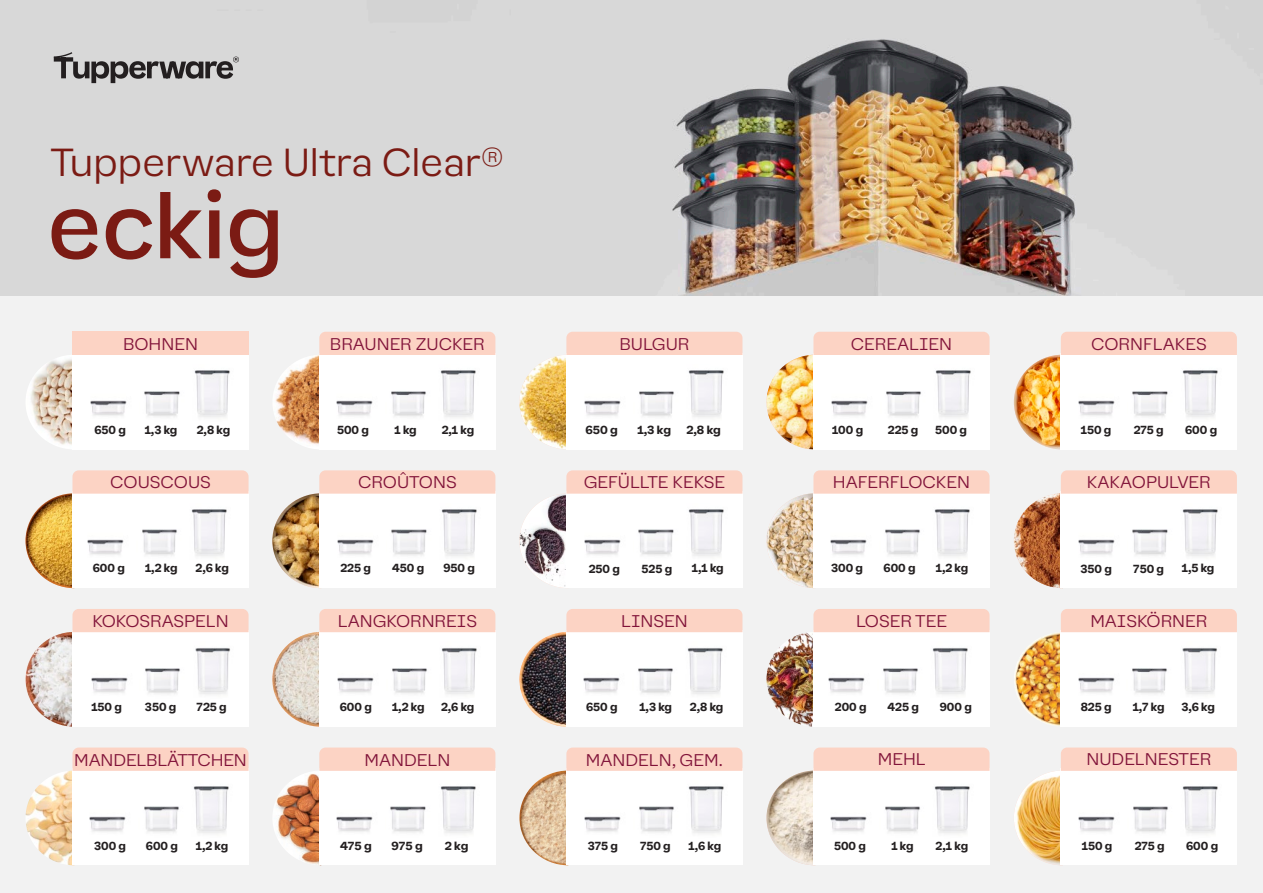
<style>
.page{position:relative;width:1263px;height:893px;background:#fff}
.page>*{position:absolute;margin:0;border:0;box-sizing:border-box;transform-origin:0 0}
.t1{font:85.5px "Earl Sans";color:#7b1b14}
.t2{font:300 36px "Earl Sans";color:#7b1b14}
.t3{font:300 15.6px "Earl Sans";color:#811339}
.t4{font:700 10.8px "Earl Sans";color:#231f20}
</style>
<div class="page">
<img style="left:0;top:0;width:1263px;height:297px">
<div style="left:0;top:297px;width:1263px;height:596px;background:#f2f2f2"></div>
<img style="left:26px;top:770px;width:46px;height:95px">
<div style="left:72px;top:768px;width:177px;height:97px;background:#fff"></div>
<svg style="left:72px;top:747px;width:177px;height:24px;background:#fbd4c5"></svg>
<img style="left:193px;top:786px;width:36px;height:48px">
<img style="left:89px;top:816px;width:37px;height:16px">
<img style="left:144px;top:806px;width:35px;height:27px">
<svg style="left:1014px;top:470px;width:223px;height:118px"></svg>
<img style="left:1171px;top:503px;width:58px;height:61px">
<img style="left:1069px;top:520px;width:52px;height:44px">
<img style="left:1127px;top:519px;width:49px;height:47px">
<svg style="left:26px;top:609px;width:223px;height:118px"></svg>
<img style="left:184px;top:642px;width:58px;height:60px">
<img style="left:82px;top:658px;width:51px;height:44px">
<img style="left:140px;top:658px;width:49px;height:46px">
<svg style="left:519px;top:470px;width:223px;height:118px"></svg>
<img style="left:677px;top:503px;width:59px;height:61px">
<img style="left:575px;top:520px;width:52px;height:44px">
<img style="left:633px;top:519px;width:50px;height:47px">
<img style="left:273px;top:771px;width:46px;height:93px">
<div style="left:319px;top:768px;width:176px;height:97px;background:#fff"></div>
<svg style="left:319px;top:747px;width:176px;height:24px;background:#fbd4c5"></svg>
<img style="left:440px;top:786px;width:36px;height:48px">
<img style="left:336px;top:816px;width:37px;height:16px">
<img style="left:390px;top:806px;width:36px;height:27px">
<img style="left:519px;top:770px;width:47px;height:95px">
<div style="left:566px;top:768px;width:176px;height:97px;background:#fff"></div>
<svg style="left:566px;top:747px;width:176px;height:24px;background:#fbd4c5"></svg>
<img style="left:688px;top:786px;width:36px;height:48px">
<img style="left:584px;top:816px;width:37px;height:16px">
<img style="left:639px;top:806px;width:35px;height:27px">
<img style="left:26px;top:355px;width:46px;height:94px">
<div style="left:72px;top:353px;width:177px;height:96px;background:#fff"></div>
<div style="left:72px;top:332px;width:177px;height:23px;background:#fcd3c4"></div>
<img style="left:194px;top:370px;width:36px;height:48px">
<img style="left:90px;top:400px;width:37px;height:16px">
<img style="left:144px;top:391px;width:36px;height:26px">
<svg style="left:54px;top:52px;width:185px;height:31px;background:#9b9a9a"></svg>
<svg style="left:519px;top:332px;width:223px;height:117px"></svg>
<img style="left:677px;top:364px;width:59px;height:61px">
<img style="left:575px;top:381px;width:52px;height:44px">
<img style="left:634px;top:381px;width:49px;height:46px">
<img style="left:273px;top:355px;width:46px;height:94px">
<div style="left:319px;top:353px;width:176px;height:96px;background:#fff"></div>
<div style="left:319px;top:332px;width:176px;height:23px;background:#fcd3c4"></div>
<img style="left:440px;top:370px;width:36px;height:48px">
<img style="left:336px;top:400px;width:37px;height:16px">
<img style="left:391px;top:391px;width:35px;height:26px">
<img style="left:1014px;top:632px;width:47px;height:95px">
<div style="left:1061px;top:630px;width:176px;height:97px;background:#fff"></div>
<div style="left:1061px;top:609px;width:176px;height:23px;background:#fcd3c4"></div>
<img style="left:1182px;top:648px;width:35px;height:47px">
<img style="left:1078px;top:677px;width:37px;height:16px">
<img style="left:1132px;top:668px;width:35px;height:26px">
<svg style="left:1014px;top:332px;width:223px;height:117px"></svg>
<img style="left:1171px;top:364px;width:58px;height:61px">
<img style="left:1069px;top:381px;width:52px;height:44px">
<img style="left:1127px;top:381px;width:49px;height:46px">
<svg style="left:26px;top:470px;width:223px;height:118px"></svg>
<img style="left:180px;top:503px;width:59px;height:61px">
<img style="left:78px;top:520px;width:52px;height:44px">
<img style="left:137px;top:519px;width:49px;height:47px">
<svg style="left:272px;top:470px;width:223px;height:118px"></svg>
<img style="left:430px;top:503px;width:59px;height:61px">
<img style="left:328px;top:520px;width:52px;height:44px">
<img style="left:386px;top:519px;width:50px;height:47px">
<svg style="left:766px;top:332px;width:223px;height:117px"></svg>
<img style="left:924px;top:364px;width:59px;height:61px">
<img style="left:822px;top:381px;width:52px;height:44px">
<img style="left:880px;top:381px;width:50px;height:46px">
<svg style="left:766px;top:470px;width:223px;height:118px"></svg>
<img style="left:923px;top:503px;width:59px;height:61px">
<img style="left:821px;top:520px;width:52px;height:44px">
<img style="left:880px;top:519px;width:49px;height:47px">
<svg style="left:272px;top:609px;width:223px;height:118px"></svg>
<img style="left:430px;top:642px;width:59px;height:60px">
<img style="left:328px;top:658px;width:52px;height:44px">
<img style="left:387px;top:658px;width:49px;height:46px">
<svg style="left:519px;top:609px;width:223px;height:118px"></svg>
<img style="left:676px;top:642px;width:59px;height:60px">
<img style="left:574px;top:658px;width:52px;height:44px">
<img style="left:633px;top:658px;width:49px;height:46px">
<img style="left:766px;top:632px;width:47px;height:95px">
<div style="left:813px;top:630px;width:176px;height:97px;background:#fff"></div>
<div style="left:813px;top:609px;width:176px;height:23px;background:#fcd3c4"></div>
<img style="left:932px;top:648px;width:36px;height:47px">
<img style="left:828px;top:677px;width:37px;height:16px">
<img style="left:883px;top:668px;width:35px;height:26px">
<svg style="left:766px;top:747px;width:223px;height:118px"></svg>
<img style="left:923px;top:780px;width:59px;height:61px">
<img style="left:821px;top:797px;width:52px;height:44px">
<img style="left:880px;top:796px;width:49px;height:47px">
<svg style="left:1014px;top:747px;width:223px;height:118px"></svg>
<img style="left:1171px;top:780px;width:59px;height:61px">
<img style="left:1069px;top:797px;width:52px;height:44px">
<img style="left:1128px;top:796px;width:49px;height:47px">
<h2 class="t2" style="left:50px;top:133px;width:454px">Tupperware Ultra Clear<sup>®</sup></h2>
<h1 class="t1" style="left:47px;top:154px;width:237px">eckig</h1>
<h3 class="t3" style="left:123px;top:331px;width:76px">BOHNEN</h3>
<h3 class="t3" style="left:330px;top:331px;width:156px">BRAUNER ZUCKER</h3>
<h3 class="t3" style="left:619px;top:331px;width:72px">BULGUR</h3>
<h3 class="t3" style="left:851px;top:331px;width:103px">CEREALIEN</h3>
<h3 class="t3" style="left:1091px;top:331px;width:117px">CORNFLAKES</h3>
<p class="t4" style="left:94px;top:420px;width:33px">650 g</p>
<p class="t4" style="left:145px;top:420px;width:34px">1,3 kg</p>
<p class="t4" style="left:197px;top:420px;width:35px">2,8 kg</p>
<h3 class="t3" style="left:110px;top:470px;width:102px">COUSCOUS</h3>
<p class="t4" style="left:337px;top:421px;width:33px">500 g</p>
<p class="t4" style="left:394px;top:421px;width:24px">1 kg</p>
<p class="t4" style="left:442px;top:420px;width:34px">2,1 kg</p>
<h3 class="t3" style="left:358px;top:469px;width:100px">CROÛTONS</h3>
<p class="t4" style="left:585px;top:420px;width:34px">650 g</p>
<p class="t4" style="left:637px;top:420px;width:35px">1,3 kg</p>
<p class="t4" style="left:686px;top:420px;width:36px">2,8 kg</p>
<h3 class="t3" style="left:584px;top:469px;width:143px">GEFÜLLTE KEKSE</h3>
<p class="t4" style="left:832px;top:420px;width:32px">100 g</p>
<p class="t4" style="left:888px;top:420px;width:32px">225 g</p>
<p class="t4" style="left:935px;top:420px;width:33px">500 g</p>
<h3 class="t3" style="left:833px;top:469px;width:139px">HAFERFLOCKEN</h3>
<p class="t4" style="left:1081px;top:420px;width:32px">150 g</p>
<p class="t4" style="left:1134px;top:420px;width:31px">275 g</p>
<p class="t4" style="left:1185px;top:420px;width:33px">600 g</p>
<h3 class="t3" style="left:1087px;top:469px;width:125px">KAKAOPULVER</h3>
<p class="t4" style="left:93px;top:559px;width:33px">600 g</p>
<p class="t4" style="left:145px;top:559px;width:34px">1,2 kg</p>
<p class="t4" style="left:196px;top:559px;width:35px">2,6 kg</p>
<p class="t4" style="left:340px;top:559px;width:32px">225 g</p>
<p class="t4" style="left:392px;top:559px;width:33px">450 g</p>
<p class="t4" style="left:443px;top:559px;width:33px">950 g</p>
<p class="t4" style="left:831px;top:559px;width:33px">300 g</p>
<p class="t4" style="left:884px;top:559px;width:33px">600 g</p>
<p class="t4" style="left:936px;top:559px;width:34px">1,2 kg</p>
<p class="t4" style="left:589px;top:559px;width:33px">250 g</p>
<p class="t4" style="left:641px;top:559px;width:32px">525 g</p>
<p class="t4" style="left:692px;top:559px;width:33px">1,1 kg</p>
<p class="t4" style="left:1080px;top:559px;width:33px">350 g</p>
<p class="t4" style="left:1133px;top:559px;width:32px">750 g</p>
<p class="t4" style="left:1182px;top:559px;width:34px">1,5 kg</p>
<h3 class="t3" style="left:92px;top:608px;width:138px">KOKOSRASPELN</h3>
<h3 class="t3" style="left:338px;top:608px;width:141px">LANGKORNREIS</h3>
<h3 class="t3" style="left:621px;top:608px;width:68px">LINSEN</h3>
<h3 class="t3" style="left:856px;top:608px;width:92px">LOSER TEE</h3>
<h3 class="t3" style="left:1090px;top:608px;width:119px">MAISKÖRNER</h3>
<p class="t4" style="left:91px;top:697px;width:32px">150 g</p>
<p class="t4" style="left:145px;top:697px;width:33px">350 g</p>
<p class="t4" style="left:197px;top:697px;width:31px">725 g</p>
<h3 class="t3" style="left:74px;top:747px;width:174px">MANDELBLÄTTCHEN</h3>
<p class="t4" style="left:340px;top:697px;width:33px">600 g</p>
<p class="t4" style="left:392px;top:697px;width:34px">1,2 kg</p>
<p class="t4" style="left:441px;top:697px;width:35px">2,6 kg</p>
<h3 class="t3" style="left:364px;top:747px;width:87px">MANDELN</h3>
<p class="t4" style="left:586px;top:698px;width:33px">650 g</p>
<p class="t4" style="left:639px;top:698px;width:34px">1,3 kg</p>
<p class="t4" style="left:690px;top:697px;width:35px">2,8 kg</p>
<h3 class="t3" style="left:586px;top:747px;width:139px">MANDELN, GEM.</h3>
<p class="t4" style="left:835px;top:697px;width:33px">200 g</p>
<p class="t4" style="left:887px;top:697px;width:33px">425 g</p>
<p class="t4" style="left:940px;top:697px;width:33px">900 g</p>
<h3 class="t3" style="left:878px;top:747px;width:49px">MEHL</h3>
<p class="t4" style="left:1081px;top:697px;width:32px">825 g</p>
<p class="t4" style="left:1133px;top:697px;width:33px">1,7 kg</p>
<p class="t4" style="left:1181px;top:697px;width:35px">3,6 kg</p>
<h3 class="t3" style="left:1086px;top:747px;width:126px">NUDELNESTER</h3>
<p class="t4" style="left:94px;top:836px;width:33px">300 g</p>
<p class="t4" style="left:146px;top:836px;width:33px">600 g</p>
<p class="t4" style="left:196px;top:836px;width:34px">1,2 kg</p>
<p class="t4" style="left:340px;top:836px;width:33px">475 g</p>
<p class="t4" style="left:392px;top:836px;width:33px">975 g</p>
<p class="t4" style="left:445px;top:836px;width:25px">2 kg</p>
<p class="t4" style="left:588px;top:836px;width:32px">375 g</p>
<p class="t4" style="left:640px;top:836px;width:32px">750 g</p>
<p class="t4" style="left:688px;top:836px;width:34px">1,6 kg</p>
<p class="t4" style="left:834px;top:836px;width:33px">500 g</p>
<p class="t4" style="left:891px;top:836px;width:24px">1 kg</p>
<p class="t4" style="left:936px;top:836px;width:34px">2,1 kg</p>
<p class="t4" style="left:1082px;top:836px;width:32px">150 g</p>
<p class="t4" style="left:1135px;top:836px;width:31px">275 g</p>
<p class="t4" style="left:1186px;top:836px;width:33px">600 g</p>
</div>
